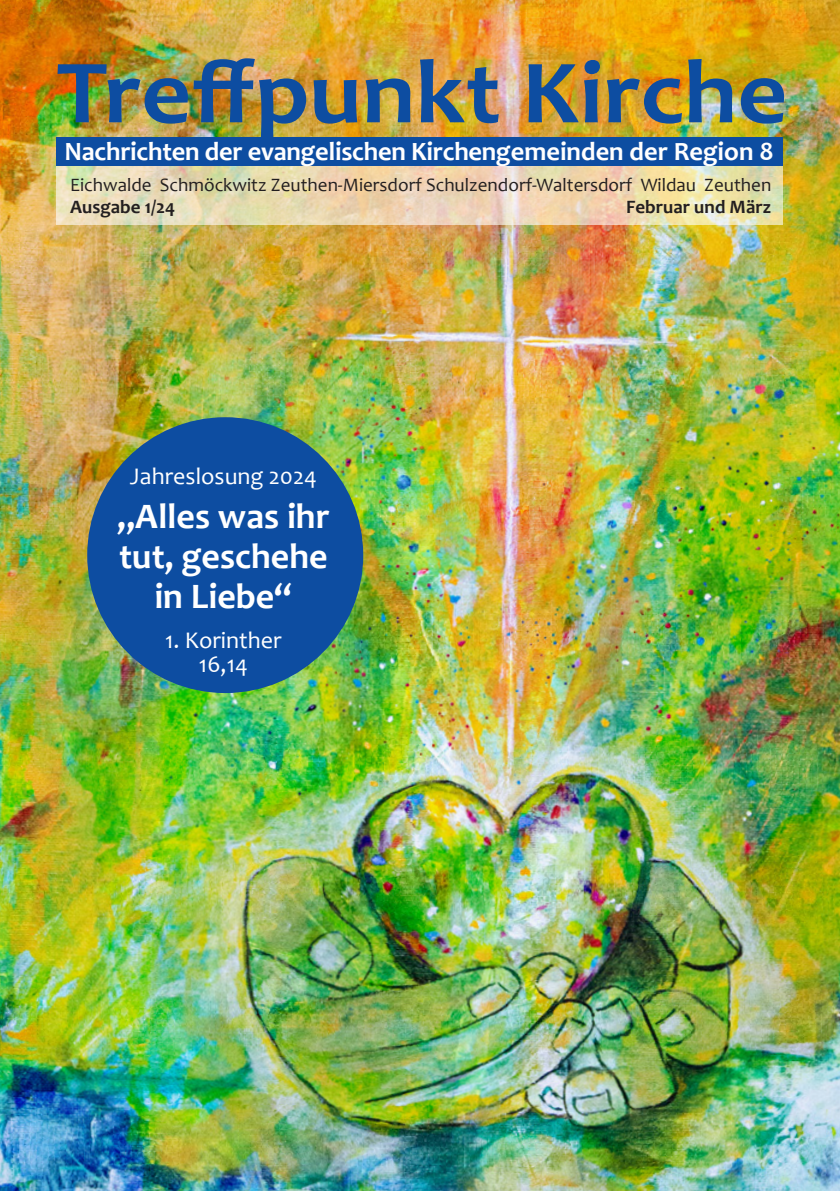
<style>
.page{position:relative;width:840px;height:1191px;background:#fff}
.page>*{position:absolute;margin:0;border:0;box-sizing:border-box;transform-origin:0 0}
.t1{font:700 91.2px "Candara";color:#0d4da1;scale:1.07 1}
.t2{font:700 36px/40px "Candara";color:#fff;text-align:center}
.t3{font:700 26.4px "Candara";letter-spacing:-.01em;color:#fff}
.t4{font:24px/24px "Candara";color:#fff;text-align:center}
.t5{font:19px "Candara";color:#231f20}
.t6{font:700 19px "Candara";color:#231f20}
</style>
<div class="page">
<img style="left:0;top:0;width:839px;height:1191px">
<div style="left:56px;top:137px;width:726px;height:29px;background:#0d4da1"></div>
<svg style="left:56px;top:166px;width:726px;height:59px;background:#eadab3"></svg>
<div style="left:87px;top:417px;width:276px;height:276px;background:#0d4da1;border-radius:50%"></div>
<h1 class="t1" style="left:56px;top:35px;width:684px">Treffpunkt Kirche</h1>
<h3 class="t3" style="left:64px;top:135px;width:710px">Nachrichten der evangelischen Kirchengemeinden der Region 8</h3>
<p class="t5" style="left:70px;top:172px;width:702px">Eichwalde Schmöckwitz Zeuthen-Miersdorf Schulzendorf-Waltersdorf Wildau Zeuthen</p>
<p class="t6" style="left:70px;top:194px;width:107px">Ausgabe 1/24</p>
<p class="t6" style="left:626px;top:194px;width:146px">Februar und März</p>
<p class="t4" style="left:130px;top:464px;width:188px">Jahreslosung 2024</p>
<h2 class="t2" style="left:117px;top:496px;width:214px">„Alles was ihr tut, geschehe in Liebe“</h2>
<p class="t4" style="left:165px;top:628px;width:118px">1. Korinther<br>16,14</p>
</div>
